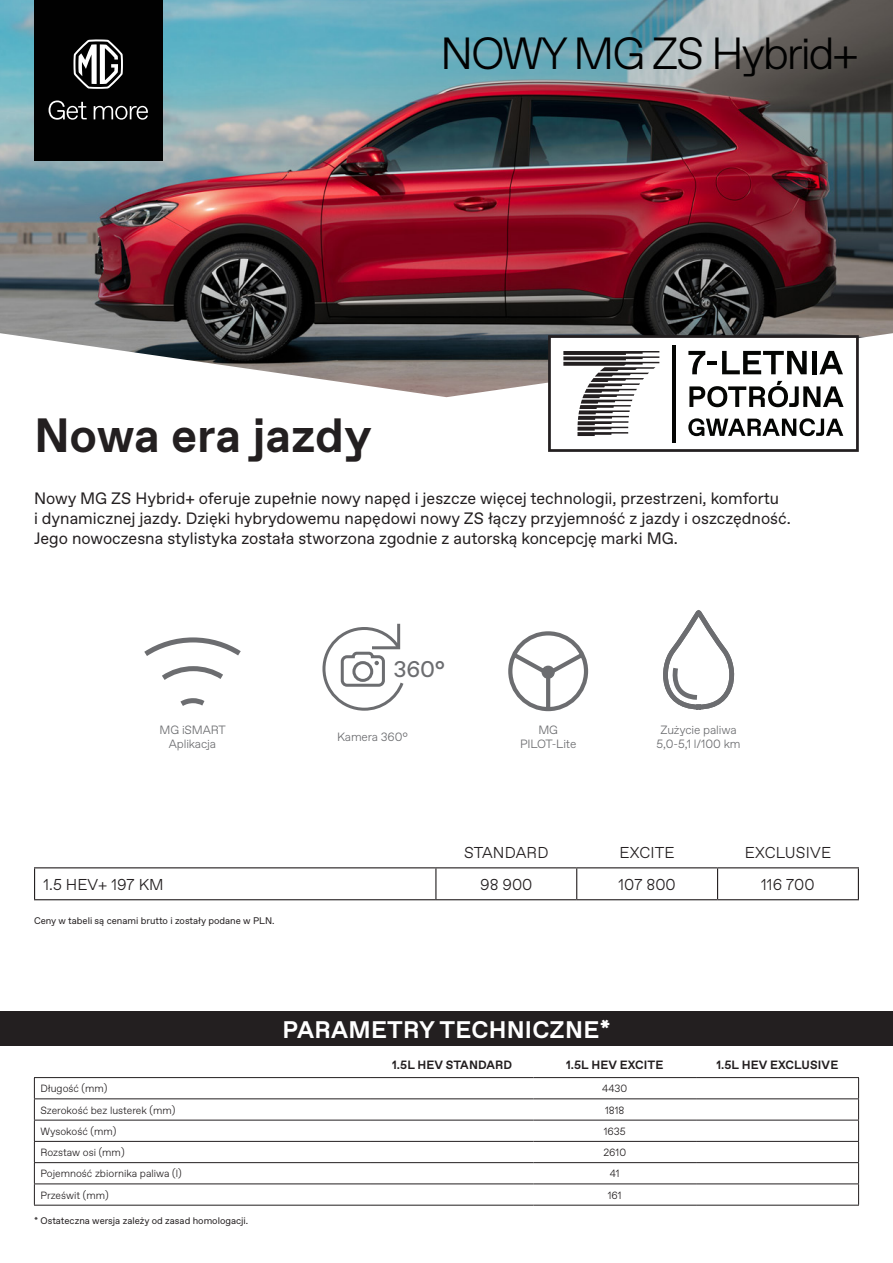
<style>
.page{position:relative;width:893px;height:1263px;background:#fff}
.page>*{position:absolute;margin:0;border:0;box-sizing:border-box;transform-origin:0 0}
.t1{font:700 48px "Favorit Std";letter-spacing:-.005em;color:#231f20}
.t2{font:300 45px "Favorit Std";letter-spacing:-.05em;color:#010101}
.t3{font:700 24px "Favorit Std";letter-spacing:.01em;color:#fff}
.t4{font:22.65px "Favorit Std";color:#6c6d70}
.t5{font:16.5px/19.8px "Favorit Std";color:#231f20}
.t6{font:300 15.75px "Favorit Std";color:#231f20}
.t7{font:300 12px/14.5px "Favorit Std";letter-spacing:-.01em;color:#6c6d70;text-align:center}
.t8{font:700 12px "Favorit Std";letter-spacing:.01em;color:#231f20}
.t9{font:300 10.5px "Favorit Std";color:#231f20}
.t10{font:9.6px "Favorit Std";color:#231f20}
</style>
<div class="page">
<img style="left:0;top:0;width:893px;height:397px">
<hr style="left:34px;top:1077px;width:337px;height:1px;background:#231f20">
<hr style="left:34px;top:1098px;width:337px;height:1px;background:#231f20">
<hr style="left:371px;top:1098px;width:162px;height:1px;background:#231f20">
<hr style="left:533px;top:1098px;width:163px;height:1px;background:#231f20">
<hr style="left:696px;top:1098px;width:163px;height:1px;background:#231f20">
<hr style="left:34px;top:1120px;width:337px;height:1px;background:#231f20">
<hr style="left:371px;top:1120px;width:162px;height:1px;background:#231f20">
<hr style="left:533px;top:1120px;width:163px;height:1px;background:#231f20">
<hr style="left:696px;top:1120px;width:163px;height:1px;background:#231f20">
<hr style="left:34px;top:1141px;width:337px;height:1px;background:#231f20">
<hr style="left:34px;top:1162px;width:337px;height:1px;background:#231f20">
<hr style="left:371px;top:1162px;width:162px;height:1px;background:#231f20">
<hr style="left:533px;top:1162px;width:163px;height:1px;background:#231f20">
<hr style="left:696px;top:1162px;width:163px;height:1px;background:#231f20">
<hr style="left:34px;top:1183px;width:337px;height:1px;background:#231f20">
<svg style="left:34px;top:1078px;width:1px;height:127px"></svg>
<svg style="left:858px;top:1078px;width:1px;height:127px"></svg>
<hr style="left:34px;top:1205px;width:337px;height:1px;background:#231f20">
<hr style="left:371px;top:1205px;width:162px;height:1px;background:#231f20">
<hr style="left:533px;top:1205px;width:163px;height:1px;background:#231f20">
<hr style="left:696px;top:1205px;width:163px;height:1px;background:#231f20">
<hr style="left:371px;top:1077px;width:162px;height:1px;background:#231f20">
<hr style="left:533px;top:1077px;width:163px;height:1px;background:#231f20">
<hr style="left:696px;top:1077px;width:163px;height:1px;background:#231f20">
<hr style="left:371px;top:1141px;width:162px;height:1px;background:#231f20">
<hr style="left:533px;top:1141px;width:163px;height:1px;background:#231f20">
<hr style="left:696px;top:1141px;width:163px;height:1px;background:#231f20">
<hr style="left:371px;top:1183px;width:162px;height:1px;background:#231f20">
<hr style="left:533px;top:1183px;width:163px;height:1px;background:#231f20">
<hr style="left:696px;top:1183px;width:163px;height:1px;background:#231f20">
<div style="left:34px;top:0;width:128px;height:160px;background:#010101"></div>
<div style="left:0;top:1011px;width:893px;height:34px;background:#231f20"></div>
<hr style="left:34px;top:867px;width:402px;height:1px;background:#231f20">
<hr style="left:34px;top:868px;width:1px;height:31px;background:#231f20">
<hr style="left:717px;top:868px;width:1px;height:31px;background:#231f20">
<hr style="left:34px;top:899px;width:402px;height:1px;background:#231f20">
<hr style="left:436px;top:899px;width:141px;height:1px;background:#231f20">
<hr style="left:577px;top:899px;width:141px;height:1px;background:#231f20">
<hr style="left:436px;top:867px;width:141px;height:1px;background:#231f20">
<hr style="left:577px;top:867px;width:141px;height:1px;background:#231f20">
<hr style="left:718px;top:899px;width:141px;height:1px;background:#231f20">
<hr style="left:858px;top:868px;width:1px;height:31px;background:#231f20">
<hr style="left:718px;top:867px;width:141px;height:1px;background:#231f20">
<hr style="left:435px;top:868px;width:1px;height:31px;background:#231f20">
<hr style="left:576px;top:868px;width:1px;height:31px;background:#231f20">
<svg style="left:663px;top:612px;width:72px;height:98px"></svg>
<svg style="left:508px;top:631px;width:81px;height:81px"></svg>
<div style="left:542px;top:666px;width:12px;height:12px;background:#6c6d70;border-radius:50%"></div>
<div style="left:542px;top:666px;width:13px;height:13px;border:1px solid #6c6d70;border-radius:50%"></div>
<svg style="left:322px;top:623px;width:82px;height:88px"></svg>
<svg style="left:144px;top:637px;width:97px;height:69px"></svg>
<div style="left:549px;top:337px;width:308px;height:113px;background:#fff"></div>
<div style="left:548px;top:335px;width:311px;height:117px;border:3px solid #231f20"></div>
<hr style="left:672px;top:345px;width:3px;height:97px;background:#040503">
<svg style="left:688px;top:351px;width:119px;height:23px"></svg>
<div style="left:812px;top:351px;width:5px;height:23px;background:#040503"></div>
<svg style="left:819px;top:351px;width:24px;height:23px"></svg>
<svg style="left:689px;top:381px;width:154px;height:26px"></svg>
<svg style="left:688px;top:418px;width:155px;height:18px"></svg>
<svg style="left:563px;top:351px;width:96px;height:85px"></svg>
<svg style="left:49px;top:101px;width:99px;height:19px"></svg>
<svg style="left:73px;top:39px;width:50px;height:50px"></svg>
<h2 class="t2" style="left:440px;top:23px;width:420px">NOWY MG ZS Hybrid+</h2>
<h1 class="t1" style="left:34px;top:403px;width:339px">Nowa era jazdy</h1>
<p class="t5" style="left:34px;top:488px;width:758px">Nowy MG ZS Hybrid+ oferuje zupełnie nowy napęd i jeszcze więcej technologii, przestrzeni, komfortu<br>i dynamicznej jazdy. Dzięki hybrydowemu napędowi nowy ZS łączy przyjemność z jazdy i oszczędność.<br>Jego nowoczesna stylistyka została stworzona zgodnie z autorską koncepcję marki MG.</p>
<p class="t7" style="left:160px;top:722px;width:68px">MG iSMART<br>Aplikacja</p>
<h3 class="t4" style="left:393px;top:654px;width:53px">360°</h3>
<p class="t7" style="left:337px;top:729px;width:72px">Kamera 360°</p>
<p class="t7" style="left:520px;top:722px;width:58px">MG<br>PILOT-Lite</p>
<p class="t7" style="left:657px;top:722px;width:85px">Zużycie paliwa<br>5,0-5,1 l/100 km</p>
<p class="t6" style="left:464px;top:842px;width:86px">STANDARD</p>
<p class="t6" style="left:620px;top:842px;width:57px">EXCITE</p>
<p class="t6" style="left:745px;top:842px;width:88px">EXCLUSIVE</p>
<p class="t6" style="left:44px;top:874px;width:122px">1.5 HEV+ 197 KM</p>
<p class="t6" style="left:480px;top:874px;width:54px">98 900</p>
<p class="t6" style="left:618px;top:874px;width:59px">107 800</p>
<p class="t6" style="left:761px;top:874px;width:55px">116 700</p>
<p class="t10" style="left:34px;top:914px;width:242px">Ceny w tabeli są cenami brutto i zostały podane w PLN.</p>
<h3 class="t3" style="left:283px;top:1013px;width:329px">PARAMETRY TECHNICZNE*</h3>
<p class="t8" style="left:392px;top:1057px;width:122px">1.5L HEV STANDARD</p>
<p class="t8" style="left:566px;top:1057px;width:99px">1.5L HEV EXCITE</p>
<p class="t8" style="left:716px;top:1057px;width:123px">1.5L HEV EXCLUSIVE</p>
<p class="t9" style="left:40px;top:1082px;width:69px">Długość (mm)</p>
<p class="t9" style="left:602px;top:1082px;width:27px">4430</p>
<p class="t9" style="left:40px;top:1103px;width:136px">Szerokość bez lusterek (mm)</p>
<p class="t9" style="left:605px;top:1103px;width:21px">1818</p>
<p class="t9" style="left:40px;top:1124px;width:77px">Wysokość (mm)</p>
<p class="t9" style="left:604px;top:1124px;width:24px">1635</p>
<p class="t9" style="left:40px;top:1145px;width:86px">Rozstaw osi (mm)</p>
<p class="t9" style="left:603px;top:1145px;width:24px">2610</p>
<p class="t9" style="left:40px;top:1167px;width:143px">Pojemność zbiornika paliwa (l)</p>
<p class="t9" style="left:610px;top:1167px;width:11px">41</p>
<p class="t9" style="left:40px;top:1188px;width:70px">Prześwit (mm)</p>
<p class="t9" style="left:608px;top:1188px;width:15px">161</p>
<p class="t10" style="left:34px;top:1214px;width:216px">* Ostateczna wersja zależy od zasad homologacji.</p>
</div>
